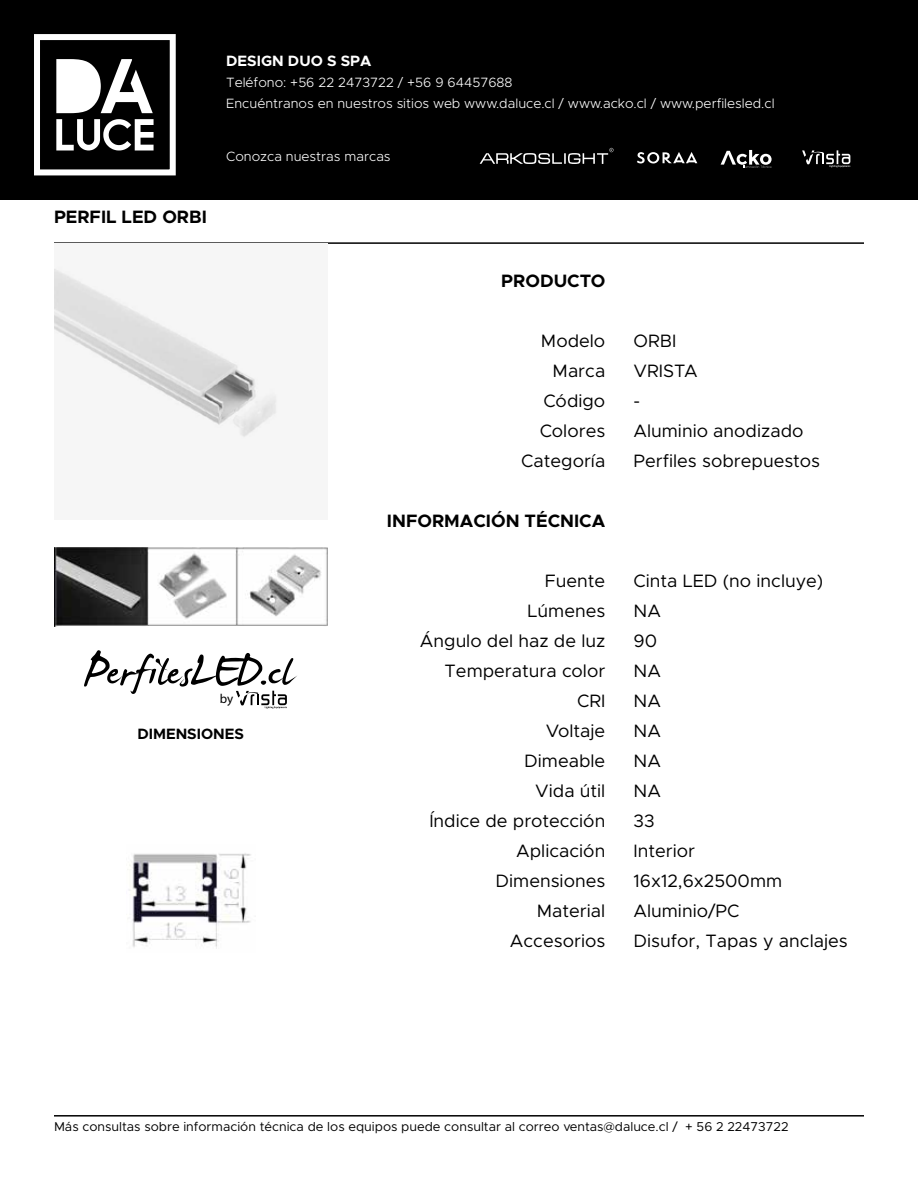
<style>
.page{position:relative;width:918px;height:1188px;background:#fff}
.page>*{position:absolute;margin:0;border:0;box-sizing:border-box;transform-origin:0 0}
.t1{font:18px/30px "Metropolis";color:#000;text-align:right}
.t2{font:700 18px "Metropolis";color:#000}
.t3{font:700 15px "Metropolis";color:#fff}
.t4{font:700 15px "Metropolis";color:#000}
.t5{font:300 13.5px/21px "Metropolis";color:#fff}
.t6{font:13.05px "Myriad Pro";color:#000}
.t7{font:12.9px "Metropolis";color:#000}
</style>
<div class="page">
<div style="left:1px;top:0;width:917px;height:200px;background:#000"></div>
<div style="left:34px;top:34px;width:142px;height:141px;border:6px solid #fff"></div>
<svg style="left:56px;top:59px;width:97px;height:54px"></svg>
<svg style="left:56px;top:119px;width:98px;height:31px"></svg>
<svg style="left:480px;top:148px;width:134px;height:16px"></svg>
<svg style="left:721px;top:150px;width:51px;height:18px"></svg>
<svg style="left:637px;top:152px;width:60px;height:12px"></svg>
<svg style="left:802px;top:150px;width:48px;height:17px"></svg>
<hr style="left:54px;top:1115px;width:810px;height:2px;background:#000">
<hr style="left:54px;top:242px;width:810px;height:2px;background:#000">
<img style="left:54px;top:267px;width:223px;height:171px">
<img style="left:129px;top:853px;width:122px;height:96px">
<svg style="left:84px;top:650px;width:213px;height:59px"></svg>
<img style="left:54px;top:547px;width:273px;height:79px">
<p class="t3" style="left:226px;top:51px;width:147px">DESIGN DUO S SPA</p>
<p class="t5" style="left:226px;top:72px;width:550px">Teléfono: +56 22 2473722 / +56 9 64457688<br>Encuéntranos en nuestros sitios web www.daluce.cl / www.acko.cl / www.perfilesled.cl</p>
<p class="t2" style="left:54px;top:205px;width:154px">PERFIL LED ORBI</p>
<p class="t5" style="left:226px;top:146px;width:166px">Conozca nuestras marcas</p>
<p class="t2" style="left:501px;top:269px;width:106px">PRODUCTO</p>
<p class="t1" style="left:521px;top:325px;width:86px">Modelo<br>Marca<br>Código<br>Colores<br>Categoría</p>
<p class="t2" style="left:387px;top:509px;width:220px">INFORMACIÓN TÉCNICA</p>
<p class="t6" style="left:220px;top:690px;width:15px">by</p>
<p class="t4" style="left:137px;top:724px;width:108px">DIMENSIONES</p>
<p class="t1" style="left:420px;top:565px;width:187px">Fuente<br>Lúmenes<br>Ángulo del haz de luz<br>Temperatura color<br>CRI<br>Voltaje<br>Dimeable<br>Vida útil<br>Índice de protección<br>Aplicación<br>Dimensiones<br>Material<br>Accesorios</p>
<p class="t1" style="left:634px;top:326px;width:188px;text-align:left">ORBI<br>VRISTA<br>-<br>Aluminio anodizado<br>Perfiles sobrepuestos</p>
<p class="t1" style="left:634px;top:566px;width:216px;text-align:left">Cinta LED (no incluye)<br>NA<br>90<br>NA<br>NA<br>NA<br>NA<br>NA<br>33<br>Interior<br>16x12,6x2500mm<br>Aluminio/PC<br>Disufor, Tapas y anclajes</p>
<p class="t7" style="left:54px;top:1118px;width:736px">Más consultas sobre información técnica de los equipos puede consultar al correo ventas@daluce.cl / + 56 2 22473722</p>
</div>
